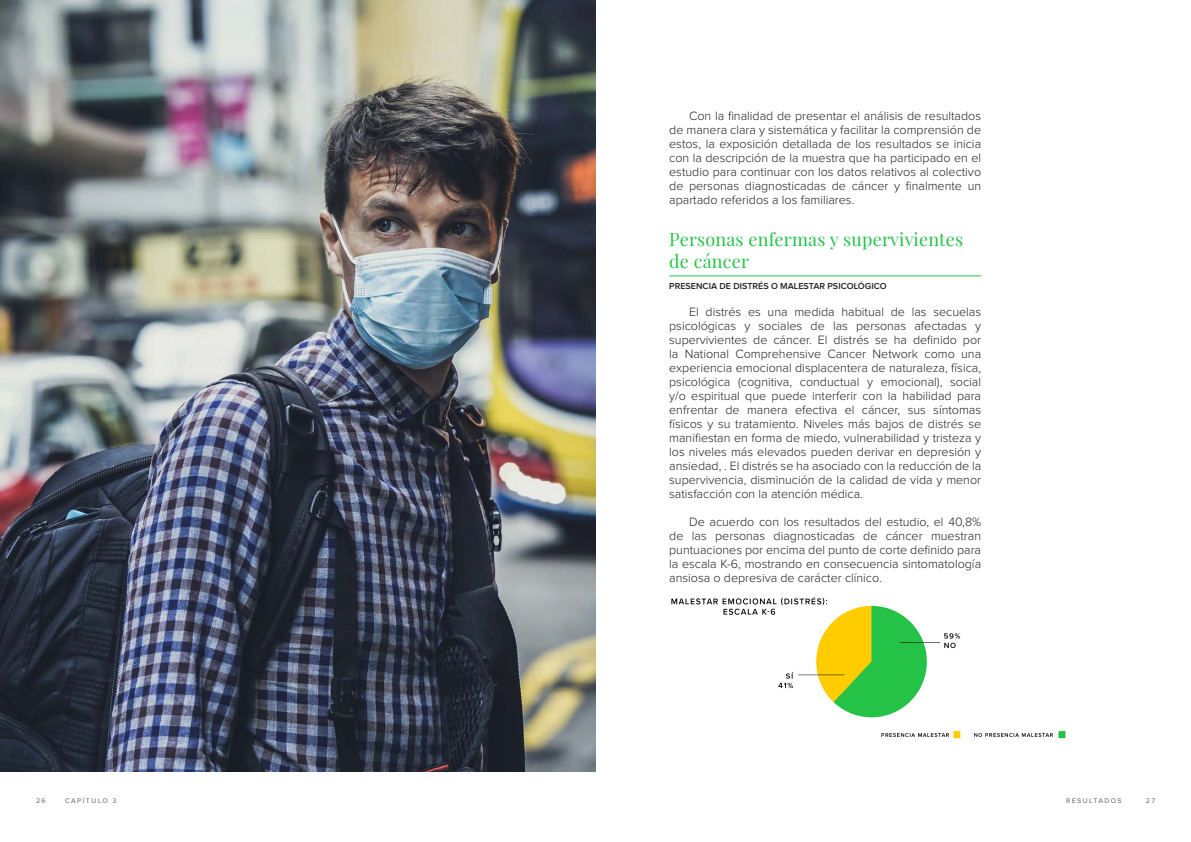
<style>
.page{position:relative;width:1191px;height:842px;background:#fff}
.page>*{position:absolute;margin:0;border:0;box-sizing:border-box;transform-origin:0 0}
.Título_de_sección{font:18px/21.6px "Playfair Display";letter-spacing:.01em;color:#24c247}
.parrafo{font:300 12.5px/14px "Proxima Nova";color:#231f20;text-align:justify}
.Texto_de_entrada_de{font:600 9px "Proxima Nova";color:#231f20}
.Números_de_página_pi{font:500 7px "Proxima Nova";letter-spacing:.2em;color:#717679}
</style>
<div class="page">
<img style="left:0;top:0;width:595px;height:772px">
<hr style="left:669px;top:276px;width:312px;height:1px;background:#24c247">
<img style="left:671px;top:596px;width:395px;height:143px">
<p class="parrafo" style="left:669px;top:109px;width:313px;text-indent:20px">Con la finalidad de presentar el análisis de resultados de manera clara y sistemática y facilitar la comprensión de estos, la exposición detallada de los resultados se inicia con la descripción de la muestra que ha participado en el estudio para continuar con los datos relativos al colectivo de personas diagnosticadas de cáncer y finalmente un apartado referidos a los familiares.</p>
<p class="Título_de_sección" style="left:669px;top:227px;width:295px">Personas enfermas y supervivientes de cáncer</p>
<p class="Texto_de_entrada_de" style="left:669px;top:282px;width:219px">PRESENCIA DE DISTRÉS O MALESTAR PSICOLÓGICO</p>
<p class="parrafo" style="left:669px;top:305px;width:313px;text-indent:20px">El distrés es una medida habitual de las secuelas psicológicas y sociales de las personas afectadas y supervivientes de cáncer. El distrés se ha definido por la National Comprehensive Cancer Network como una experiencia emocional displacentera de naturaleza, física, psicológica (cognitiva, conductual y emocional), social y/o espiritual que puede interferir con la habilidad para enfrentar de manera efectiva el cáncer, sus síntomas físicos y su tratamiento. Niveles más bajos de distrés se manifiestan en forma de miedo, vulnerabilidad y tristeza y los niveles más elevados pueden derivar en depresión y ansiedad, . El distrés se ha asociado con la reducción de la supervivencia, disminución de la calidad de vida y menor satisfacción con la atención médica.</p>
<p class="parrafo" style="left:669px;top:515px;width:313px;text-indent:20px">De acuerdo con los resultados del estudio, el 40,8% de las personas diagnosticadas de cáncer muestran puntuaciones por encima del punto de corte definido para la escala K-6, mostrando en consecuencia sintomatología ansiosa o depresiva de carácter clínico.</p>
<p class="Números_de_página_pi" style="left:36px;top:795px;width:11px">26</p>
<p class="Números_de_página_pi" style="left:65px;top:795px;width:7px">CAPÍTULO</p>
<p class="Números_de_página_pi" style="left:112px;top:795px;width:5px">3</p>
<p class="Números_de_página_pi" style="left:1146px;top:795px;width:11px">27</p>
<p class="Números_de_página_pi" style="left:1066px;top:795px;width:24px">R ESULTADO</p>
<p class="Números_de_página_pi" style="left:1117px;top:795px;width:6px">S</p>
</div>
